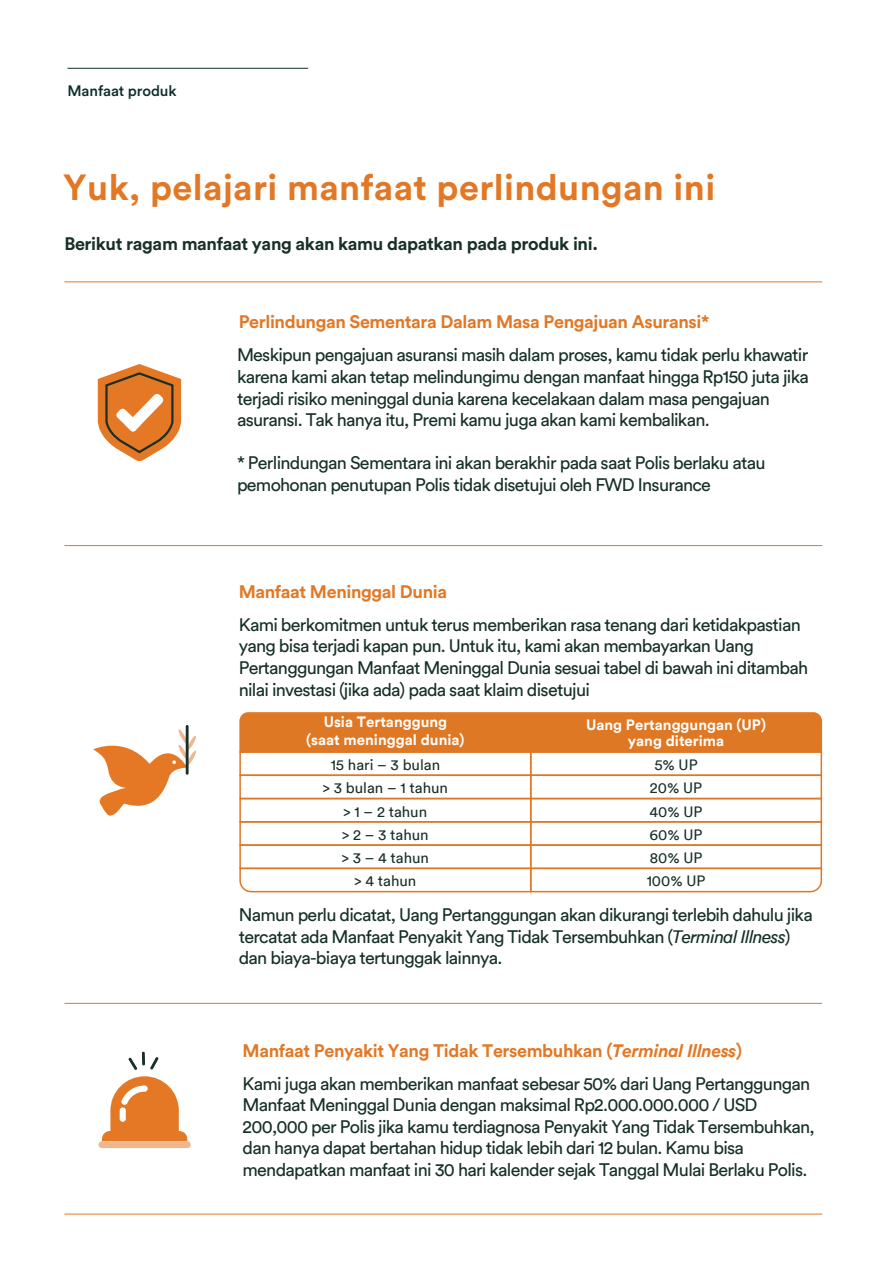
<style>
.page{position:relative;width:893px;height:1263px;background:#fff}
.page>*{position:absolute;margin:0;border:0;box-sizing:border-box;transform-origin:0 0}
.t1{font:700 36px "FWD Circular";letter-spacing:.01em;color:#e27825}
.t2{font:18px/21.6px "FWD Circular";letter-spacing:-.04em;color:#163028}
.t3{font:700 18px "FWD Circular";letter-spacing:-.02em;color:#e27825}
.t4{font:700 18px "FWD Circular";letter-spacing:-.02em;color:#173029}
.t5{font:15px/23.1px "FWD Circular TT";color:#173028;text-align:center}
.t6{font:700 15px/15.6px "FWD Circular TT";color:#fff;text-align:center}
.t7{font:500 15px "FWD Circular";letter-spacing:-.005em;color:#0d2f2d}
.s1{font-family:"FWD Circular TT";font-style:italic}
</style>
<div class="page">
<hr style="left:68px;top:68px;width:240px;height:1px;background:#0d2f2d">
<hr style="left:64px;top:281px;width:758px;height:1px;background:#e27825">
<hr style="left:64px;top:545px;width:758px;height:1px;background:#e27825">
<hr style="left:64px;top:1003px;width:758px;height:1px;background:#e27825">
<hr style="left:64px;top:1214px;width:758px;height:1px;background:#e27825">
<svg style="left:93px;top:729px;width:103px;height:87px"></svg>
<hr style="left:186px;top:725px;width:3px;height:50px;background:#183028">
<svg style="left:97px;top:364px;width:85px;height:97px"></svg>
<svg style="left:102px;top:1076px;width:85px;height:65px"></svg>
<div style="left:98px;top:1141px;width:93px;height:7px;background:#efb78e;border-radius:3px"></div>
<svg style="left:128px;top:1052px;width:31px;height:18px"></svg>
<div style="left:239px;top:712px;width:584px;height:41px;background:#df7824"></div>
<div style="left:239px;top:821px;width:292px;height:25px;border:2px solid #df7824"></div>
<div style="left:239px;top:798px;width:292px;height:24px;border:2px solid #df7824"></div>
<div style="left:239px;top:774px;width:292px;height:25px;border:2px solid #df7824"></div>
<div style="left:239px;top:751px;width:292px;height:25px;border:2px solid #df7824"></div>
<svg style="left:239px;top:867px;width:584px;height:26px"></svg>
<div style="left:530px;top:844px;width:292px;height:25px;border:2px solid #df7824"></div>
<div style="left:530px;top:821px;width:292px;height:25px;border:2px solid #df7824"></div>
<div style="left:530px;top:798px;width:292px;height:24px;border:2px solid #df7824"></div>
<div style="left:530px;top:774px;width:292px;height:25px;border:2px solid #df7824"></div>
<div style="left:530px;top:751px;width:292px;height:25px;border:2px solid #df7824"></div>
<p class="t7" style="left:68px;top:80px;width:111px">Manfaat produk</p>
<h1 class="t1" style="left:63px;top:163px;width:653px">Yuk, pelajari manfaat perlindungan ini</h1>
<p class="t4" style="left:64px;top:231px;width:535px">Berikut ragam manfaat yang akan kamu dapatkan pada produk ini.</p>
<p class="t3" style="left:239px;top:310px;width:472px">Perlindungan Sementara Dalam Masa Pengajuan Asuransi*</p>
<p class="t2" style="left:237px;top:343px;width:573px">Meskipun pengajuan asuransi masih dalam proses, kamu tidak perlu khawatir karena kami akan tetap melindungimu dengan manfaat hingga Rp150 juta jika terjadi risiko meninggal dunia karena kecelakaan dalam masa pengajuan asuransi. Tak hanya itu, Premi kamu juga akan kami kembalikan.</p>
<p class="t2" style="left:237px;top:451px;width:530px">* Perlindungan Sementara ini akan berakhir pada saat Polis berlaku atau pemohonan penutupan Polis tidak disetujui oleh FWD Insurance</p>
<p class="t3" style="left:239px;top:579px;width:210px">Manfaat Meninggal Dunia</p>
<p class="t2" style="left:239px;top:613px;width:571px">Kami berkomitmen untuk terus memberikan rasa tenang dari ketidakpastian yang bisa terjadi kapan pun. Untuk itu, kami akan membayarkan Uang Pertanggungan Manfaat Meninggal Dunia sesuai tabel di bawah ini ditambah nilai investasi (jika ada) pada saat klaim disetujui</p>
<p class="t6" style="left:306px;top:712px;width:160px;line-height:18px">Usia Tertanggung (saat meninggal dunia)</p>
<p class="t6" style="left:586px;top:717px;width:181px">Uang Pertanggungan (UP) yang diterima</p>
<p class="t5" style="left:323px;top:753px;width:127px">15 hari – 3 bulan<br>&gt; 3 bulan – 1 tahun &gt; 1 – 2 tahun<br>&gt; 2 – 3 tahun<br>&gt; 3 – 4 tahun<br>&gt; 4 tahun</p>
<p class="t5" style="left:647px;top:753px;width:60px">5% UP<br>20% UP<br>40% UP<br>60% UP<br>80% UP<br>100% UP</p>
<p class="t2" style="left:239px;top:903px;width:575px">Namun perlu dicatat, Uang Pertanggungan akan dikurangi terlebih dahulu jika tercatat ada Manfaat Penyakit Yang Tidak Tersembuhkan (<span class="s1">Terminal Illness</span>) dan biaya-biaya tertunggak lainnya.</p>
<p class="t3" style="left:243px;top:1038px;width:501px">Manfaat Penyakit Yang Tidak Tersembuhkan (<span class="s1">Terminal Illness</span>)</p>
<p class="t2" style="left:243px;top:1072px;width:574px">Kami juga akan memberikan manfaat sebesar 50% dari Uang Pertanggungan Manfaat Meninggal Dunia dengan maksimal Rp2.000.000.000 / USD 200,000 per Polis jika kamu terdiagnosa Penyakit Yang Tidak Tersembuhkan, dan hanya dapat bertahan hidup tidak lebih dari 12 bulan. Kamu bisa mendapatkan manfaat ini 30 hari kalender sejak Tanggal Mulai Berlaku Polis.</p>
</div>
